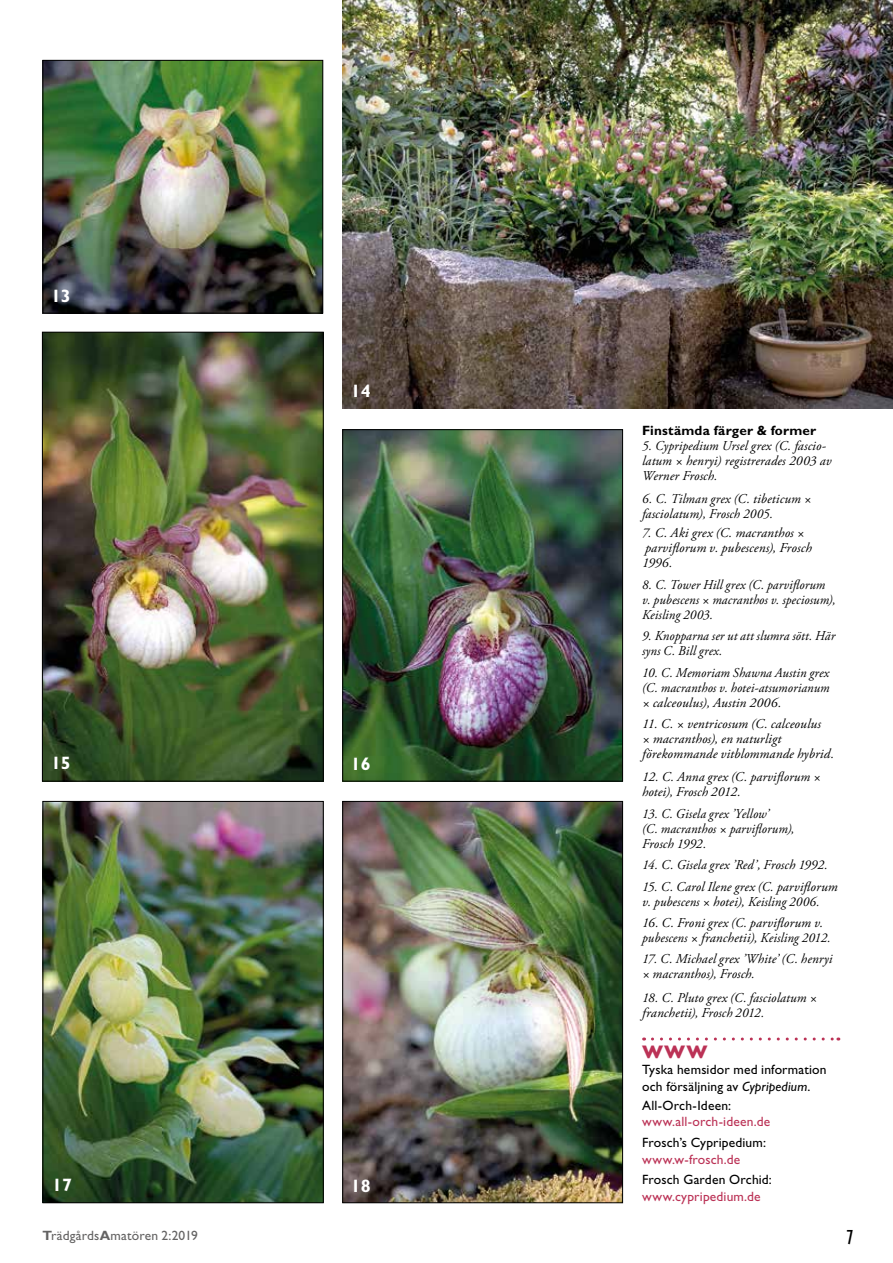
<style>
.page{position:relative;width:893px;height:1263px;background:#fff}
.page>*{position:absolute;margin:0;border:0;box-sizing:border-box;transform-origin:0 0}
.t1{font:700 27px "Gill Sans Std";color:#bb3256}
.t2{font:condensed 21px "Gill Sans Std";color:#000}
.t3{font:700 18px "Gill Sans Std";color:#fff}
.t4{font:italic 13.5px/15px "Adobe Garamond Pro";letter-spacing:.01em;color:#000}
.t5{font:italic 13.5px/15px "Adobe Garamond Pro";letter-spacing:.01em;color:#000;scale:.95 1}
.t6{font:13.5px/16.5px "Gill Sans Std";letter-spacing:.01em;color:#000}
.t7{font:13.5px "Gill Sans Std";letter-spacing:.015em;color:#bb3256}
.t8{font:13.5px "Gill Sans Std";letter-spacing:.01em;color:#646363}
.t9{font:700 13.5px "Gill Sans Std";letter-spacing:.015em;color:#000}
.s1{font-style:italic}
.s2{font-weight:700}
</style>
<div class="page">
<img style="left:342px;top:0;width:551px;height:408px">
<img style="left:45px;top:803px;width:277px;height:398px">
<div style="left:43px;top:801px;width:281px;height:402px;border:1px solid #000"></div>
<img style="left:344px;top:431px;width:277px;height:348px">
<div style="left:342px;top:429px;width:281px;height:352px;border:1px solid #000"></div>
<img style="left:44px;top:334px;width:278px;height:445px">
<div style="left:42px;top:332px;width:282px;height:449px;border:1px solid #000"></div>
<img style="left:45px;top:62px;width:276px;height:249px">
<div style="left:43px;top:60px;width:280px;height:253px;border:1px solid #000"></div>
<svg style="left:652px;top:1037px;width:187px;height:3px"></svg>
<img style="left:344px;top:803px;width:277px;height:398px">
<div style="left:342px;top:801px;width:281px;height:402px;border:1px solid #000"></div>
<h3 class="t3" style="left:51px;top:286px;width:21px">13</h3>
<h3 class="t3" style="left:351px;top:380px;width:21px">14</h3>
<h3 class="t3" style="left:51px;top:752px;width:21px">15</h3>
<h3 class="t3" style="left:351px;top:754px;width:21px">16</h3>
<h3 class="t3" style="left:52px;top:1174px;width:21px">17</h3>
<h3 class="t3" style="left:351px;top:1175px;width:21px">18</h3>
<p class="t9" style="left:642px;top:422px;width:176px">Finstämda färger &amp; former</p>
<p class="t5" style="left:642px;top:438px;width:201px">5. Cypripedium Ursel grex (C. fascio&shy;latum × henryi) registrerades 2003 av<br>Werner Frosch.</p>
<p class="t5" style="left:642px;top:492px;width:180px">6. C. Tilman grex (C. tibeticum × fasciolatum), Frosch 2005.</p>
<p class="t4" style="left:642px;top:526px;width:171px">7. C. Aki grex (C. macranthos × parviflorum v. pubescens), Frosch<br>1996.</p>
<p class="t5" style="left:642px;top:577px;width:205px">8. C. Tower Hill grex (C. parviflorum v. pubescens × macranthos v. speciosum),<br>Keisling 2003.</p>
<p class="t5" style="left:642px;top:629px;width:205px">9. Knopparna ser ut att slumra sött. Här syns C. Bill grex.</p>
<p class="t5" style="left:642px;top:665px;width:199px;text-align:justify">10. C. Memoriam Shawna Austin grex (C. macranthos v. hotei-atsumorianum × calceoulus), Austin 2006.</p>
<p class="t4" style="left:642px;top:716px;width:193px">11. C. × ventricosum (C. calceoulus<br>× macranthos), en naturligt förekommande vitblommande hybrid.</p>
<p class="t4" style="left:642px;top:770px;width:180px">12. C. Anna grex (C. parviflorum × hotei), Frosch 2012.</p>
<p class="t5" style="left:642px;top:806px;width:162px">13. C. Gisela grex ’Yellow’<br>(C. macranthos × parviflorum),<br>Frosch 1992.</p>
<p class="t4" style="left:642px;top:858px;width:187px">14. C. Gisela grex ’Red’, Frosch 1992.</p>
<p class="t4" style="left:642px;top:879px;width:197px">15. C. Carol Ilene grex (C. parviflorum v. pubescens × hotei), Keisling 2006.</p>
<p class="t4" style="left:642px;top:915px;width:190px">16. C. Froni grex (C. parviflorum v. pubescens × franchetii), Keisling 2012.</p>
<p class="t4" style="left:642px;top:952px;width:192px">17. C. Michael grex ’White’ (C. henryi × macranthos), Frosch.</p>
<p class="t4" style="left:642px;top:990px;width:176px">18. C. Pluto grex (C. fasciolatum × franchetii), Frosch 2012.</p>
<h1 class="t1" style="left:642px;top:1032px;width:67px">www</h1>
<p class="t6" style="left:642px;top:1061px;width:186px">Tyska hemsidor med information och försäljning av <span class="s1">Cypripedium</span>.</p>
<p class="t6" style="left:642px;top:1097px;width:91px">All-Orch-Ideen:</p>
<p class="t7" style="left:642px;top:1114px;width:130px">www.all-orch-ideen.de</p>
<p class="t6" style="left:642px;top:1134px;width:125px">Frosch’s Cypripedium:</p>
<p class="t7" style="left:642px;top:1151px;width:100px">www.w-frosch.de</p>
<p class="t6" style="left:642px;top:1171px;width:131px">Frosch Garden Orchid:</p>
<p class="t7" style="left:642px;top:1188px;width:120px">www.cypripedium.de</p>
<p class="t8" style="left:43px;top:1227px;width:157px"><span class="s2">T</span>rädgårds<span class="s2">A</span>matören 2:2019</p>
<h2 class="t2" style="left:846px;top:1226px;width:9px">7</h2>
</div>
